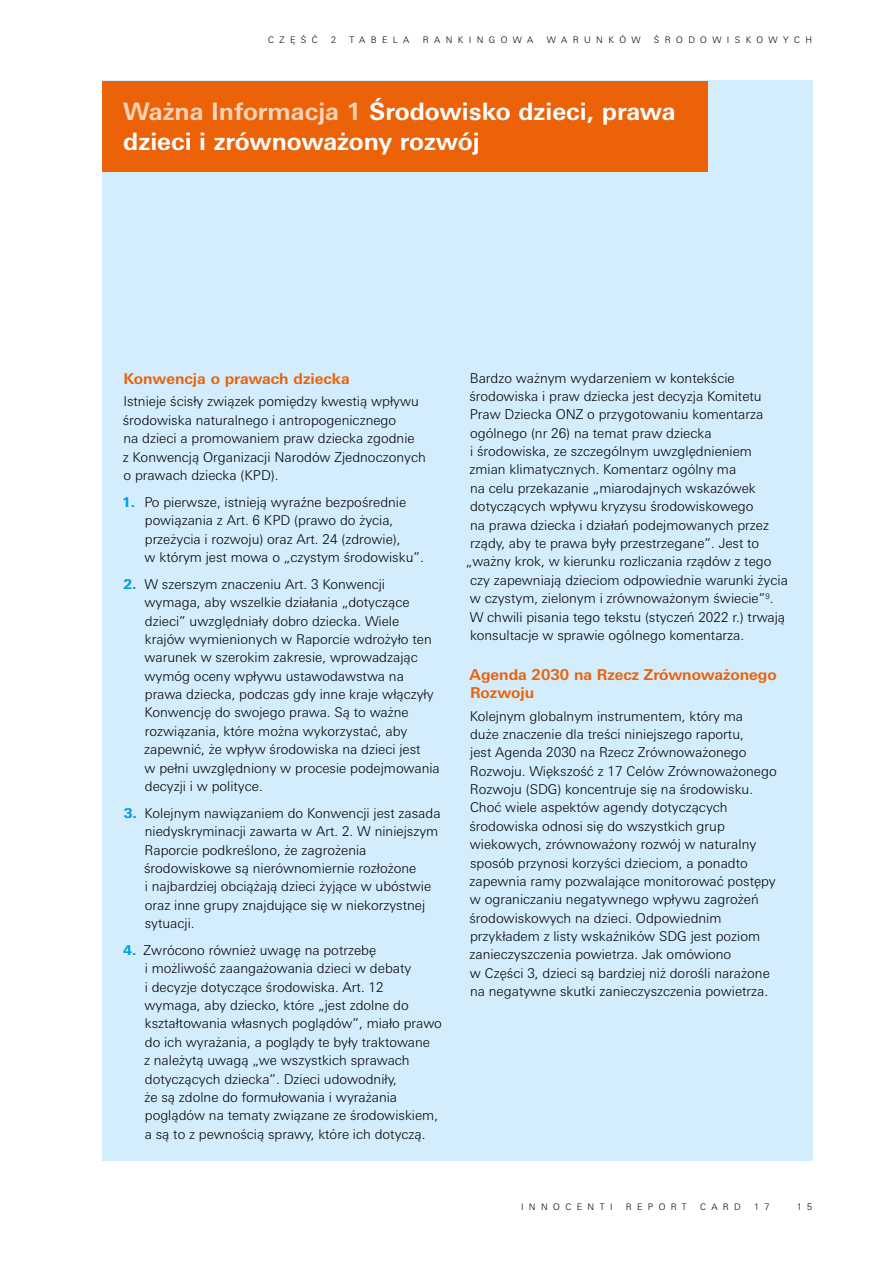
<style>
.page{position:relative;width:893px;height:1263px;background:#fff}
.page>*{position:absolute;margin:0;border:0;box-sizing:border-box;transform-origin:0 0}
.t1{font:700 24px/30px "Univers Next Pro";color:#fff}
.t2{font:700 15px/18.3px "Univers Next Pro";color:#eb6209}
.t3{font:300 13.5px/18.3px "Univers Next Pro";color:#000}
.t4{font:300 9px "Univers Next Pro";letter-spacing:.6em;color:#000}
.s1{color:#fcd4b7}
.s2{font-weight:800;color:#009fe3}
</style>
<div class="page">
<div style="left:102px;top:81px;width:710px;height:1080px;background:#d4edfc"></div>
<div style="left:102px;top:81px;width:606px;height:90px;background:#eb6209"></div>
<p class="t4" style="left:268px;top:34px;width:51px">CZĘŚĆ</p>
<p class="t4" style="left:331px;top:34px;width:7px">2</p>
<p class="t4" style="left:349px;top:34px;width:61px">TABELA</p>
<p class="t4" style="left:423px;top:34px;width:112px">RANKINGOWA</p>
<p class="t4" style="left:547px;top:34px;width:95px">WARUNKÓW</p>
<p class="t4" style="left:654px;top:34px;width:160px">ŚRODOWISKOWYCH</p>
<h1 class="t1" style="left:123px;top:96px;width:554px"><span class="s1">Ważna Informacja 1</span> Środowisko dzieci, prawa dzieci i zrównoważony rozwój</h1>
<p class="t2" style="left:123px;top:369px;width:228px">Konwencja o prawach dziecka</p>
<p class="t3" style="left:123px;top:392px;width:304px">Istnieje ścisły związek pomiędzy kwestią wpływu środowiska naturalnego i antropogenicznego<br>na dzieci a promowaniem praw dziecka zgodnie<br>z Konwencją Organizacji Narodów Zjednoczonych o prawach dziecka (KPD).</p>
<p class="t3" style="left:145px;top:493px;width:281px;text-indent:-23px"><span class="s2">1.</span> Po pierwsze, istnieją wyraźne bezpośrednie powiązania z Art. 6 KPD (prawo do życia, przeżycia i rozwoju) oraz Art. 24 (zdrowie),<br>w którym jest mowa o „czystym środowisku”.</p>
<p class="t3" style="left:144px;top:575px;width:297px;text-indent:-21px"><span class="s2">2.</span> W szerszym znaczeniu Art. 3 Konwencji wymaga, aby wszelkie działania „dotyczące dzieci” uwzględniały dobro dziecka. Wiele krajów wymienionych w Raporcie wdrożyło ten warunek w szerokim zakresie, wprowadzając wymóg oceny wpływu ustawodawstwa na prawa dziecka, podczas gdy inne kraje włączyły Konwencję do swojego prawa. Są to ważne rozwiązania, które można wykorzystać, aby zapewnić, że wpływ środowiska na dzieci jest<br>w pełni uwzględniony w procesie podejmowania decyzji i w polityce.</p>
<p class="t3" style="left:144px;top:804px;width:298px;text-indent:-20px"><span class="s2">3.</span> Kolejnym nawiązaniem do Konwencji jest zasada niedyskryminacji zawarta w Art. 2. W niniejszym Raporcie podkreślono, że zagrożenia środowiskowe są nierównomiernie rozłożone<br>i najbardziej obciążają dzieci żyjące w ubóstwie oraz inne grupy znajdujące się w niekorzystnej sytuacji.</p>
<p class="t3" style="left:144px;top:941px;width:299px;text-indent:-21px"><span class="s2">4.</span> Zwrócono również uwagę na potrzebę<br>i możliwość zaangażowania dzieci w debaty<br>i decyzje dotyczące środowiska. Art. 12 wymaga, aby dziecko, które „jest zdolne do kształtowania własnych poglądów”, miało prawo do ich wyrażania, a poglądy te były traktowane<br>z należytą uwagą „we wszystkich sprawach dotyczących dziecka”. Dzieci udowodniły,<br>że są zdolne do formułowania i wyrażania poglądów na tematy związane ze środowiskiem, a są to z pewnością sprawy, które ich dotyczą.</p>
<p class="t3" style="left:470px;top:369px;width:266px">Bardzo ważnym wydarzeniem w kontekście</p>
<p class="t3" style="left:469px;top:387px;width:294px">środowiska i praw dziecka jest decyzja Komitetu</p>
<p class="t3" style="left:470px;top:405px;width:295px">Praw Dziecka ONZ o przygotowaniu komentarza</p>
<p class="t3" style="left:470px;top:424px;width:243px">ogólnego (nr 26) na temat praw dziecka</p>
<p class="t3" style="left:470px;top:442px;width:283px">i środowiska, ze szczególnym uwzględnieniem</p>
<p class="t3" style="left:469px;top:460px;width:268px">zmian klimatycznych. Komentarz ogólny ma</p>
<p class="t3" style="left:470px;top:479px;width:287px">na celu przekazanie „miarodajnych wskazówek</p>
<p class="t3" style="left:470px;top:497px;width:285px">dotyczących wpływu kryzysu środowiskowego</p>
<p class="t3" style="left:470px;top:516px;width:300px">na prawa dziecka i działań podejmowanych przez</p>
<p class="t3" style="left:470px;top:534px;width:291px">rządy, aby te prawa były przestrzegane”. Jest to</p>
<p class="t3" style="left:466px;top:552px;width:307px">„ważny krok, w kierunku rozliczania rządów z tego</p>
<p class="t3" style="left:470px;top:571px;width:319px">czy zapewniają dzieciom odpowiednie warunki życia</p>
<p class="t3" style="left:470px;top:589px;width:305px">w czystym, zielonym i zrównoważonym świecie”<sup>9</sup>.</p>
<p class="t3" style="left:470px;top:607px;width:317px">W chwili pisania tego tekstu (styczeń 2022 r.) trwają</p>
<p class="t3" style="left:470px;top:626px;width:276px">konsultacje w sprawie ogólnego komentarza.</p>
<p class="t2" style="left:470px;top:665px;width:309px">Agenda 2030 na Rzecz Zrównoważonego<br>Rozwoju</p>
<p class="t3" style="left:469px;top:706px;width:309px">Kolejnym globalnym instrumentem, który ma<br>duże znaczenie dla treści niniejszego raportu,<br>jest Agenda 2030 na Rzecz Zrównoważonego Rozwoju. Większość z 17 Celów Zrównoważonego Rozwoju (SDG) koncentruje się na środowisku.<br>Choć wiele aspektów agendy dotyczących środowiska odnosi się do wszystkich grup wiekowych, zrównoważony rozwój w naturalny sposób przynosi korzyści dzieciom, a ponadto zapewnia ramy pozwalające monitorować postępy w ograniczaniu negatywnego wpływu zagrożeń środowiskowych na dzieci. Odpowiednim przykładem z listy wskaźników SDG jest poziom zanieczyszczenia powietrza. Jak omówiono<br>w Części 3, dzieci są bardziej niż dorośli narażone na negatywne skutki zanieczyszczenia powietrza.</p>
<p class="t4" style="left:521px;top:1202px;width:20px">I nnocenti</p>
<p class="t4" style="left:626px;top:1202px;width:44px">Re port</p>
<p class="t4" style="left:700px;top:1202px;width:22px">C ard</p>
<p class="t4" style="left:754px;top:1202px;width:17px">1 7</p>
<p class="t4" style="left:797px;top:1202px;width:17px">1 5</p>
</div>
